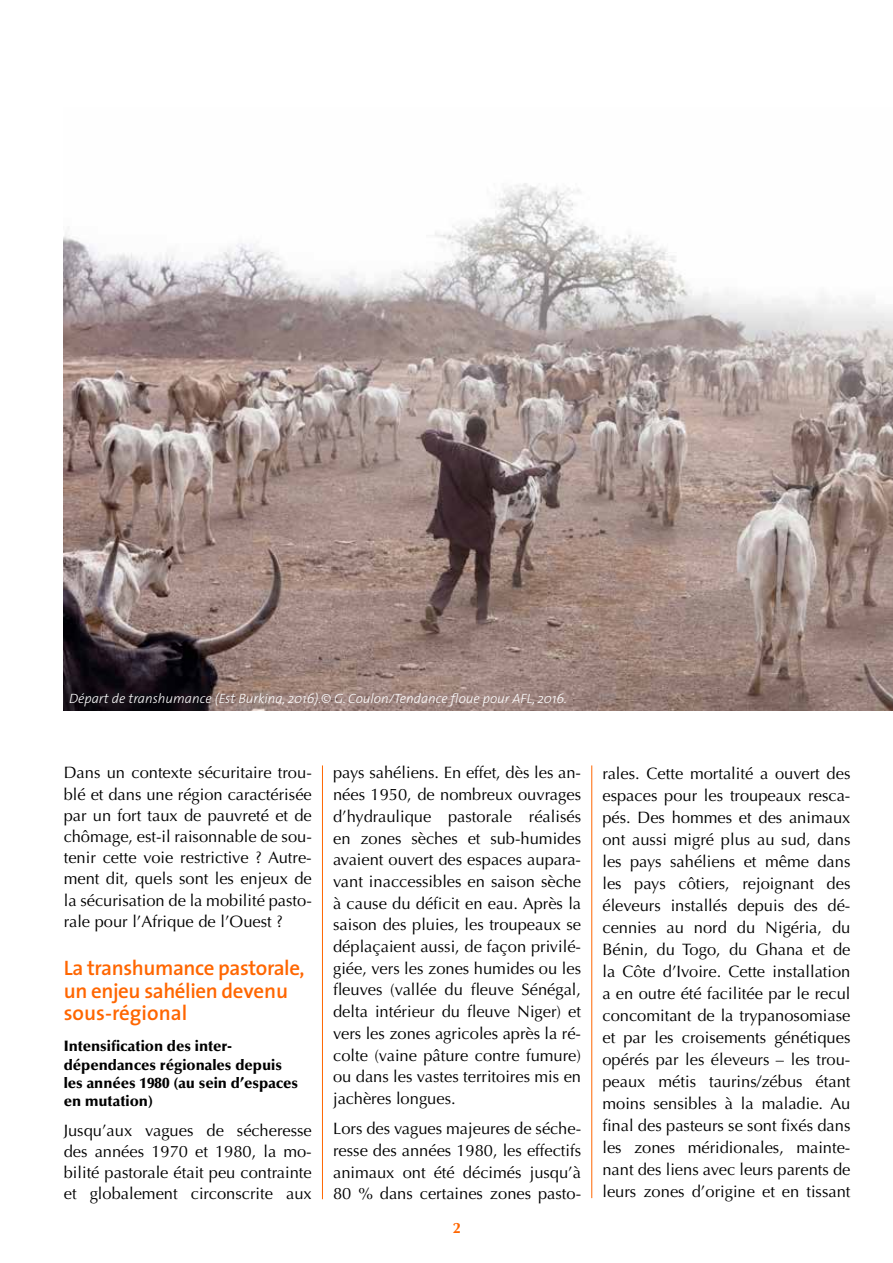
<style>
.page{position:relative;width:893px;height:1263px;background:#fff}
.page>*{position:absolute;margin:0;border:0;box-sizing:border-box;transform-origin:0 0}
.t1{font:600 21px/22.6px "The Sans";letter-spacing:-.02em;color:#f60}
.t2{font:16.5px/22px "Optima";color:#000;text-align:justify}
.t3{font:900 15px/18.1px "Optima";color:#000}
.t4{font:700 15px "Optima";color:#f60}
.t5{font:italic 300 13.5px "The Sans";color:#fff}
</style>
<div class="page">
<hr style="left:322px;top:765px;width:1px;height:434px;background:#f60">
<hr style="left:591px;top:765px;width:1px;height:433px;background:#f60">
<img style="left:64px;top:183px;width:829px;height:527px">
<p class="t5" style="left:69px;top:687px;width:499px">Départ de transhumance (Est Burkina, 2016).© G. Coulon/Tendance floue pour AFL, 2016.</p>
<p class="t2" style="left:64px;top:762px;width:250px;line-height:21.1px">Dans un contexte sécuritaire trou&shy;blé et dans une région caractérisée par un fort taux de pauvreté et de chômage, est-il raisonnable de sou&shy;tenir cette voie restrictive ? Autre&shy;ment dit, quels sont les enjeux de la sécurisation de la mobilité pasto&shy;rale pour l’Afrique de l’Ouest ?</p>
<p class="t1" style="left:64px;top:956px;width:242px">La transhumance pastorale, un enjeu sahélien devenu sous-régional</p>
<p class="t3" style="left:64px;top:1037px;width:236px">Intensification des inter&shy;dépendances régionales depuis les années 1980 (au sein d’espaces en mutation)</p>
<p class="t2" style="left:64px;top:1120px;width:250px;line-height:21.1px">Jusqu’aux vagues de sécheresse des années 1970 et 1980, la mo&shy;bilité pastorale était peu contrainte et globalement circonscrite aux</p>
<p class="t2" style="left:333px;top:762px;width:250px">pays sahéliens. En effet, dès les an&shy;nées 1950, de nombreux ouvrages d’hydraulique pastorale réalisés en zones sèches et sub-humides avaient ouvert des espaces aupara&shy;vant inaccessibles en saison sèche à cause du déficit en eau. Après la saison des pluies, les troupeaux se déplaçaient aussi, de façon privilé&shy;giée, vers les zones humides ou les fleuves (vallée du fleuve Sénégal, delta intérieur du fleuve Niger) et vers les zones agricoles après la ré&shy;colte (vaine pâture contre fumure) ou dans les vastes territoires mis en jachères longues.</p>
<p class="t2" style="left:333px;top:1118px;width:250px">Lors des vagues majeures de séche&shy;resse des années 1980, les effectifs animaux ont été décimés jusqu’à 80 % dans certaines zones pasto-</p>
<p class="t4" style="left:453px;top:1219px;width:10px">2</p>
<p class="t2" style="left:602px;top:762px;width:250px">rales. Cette mortalité a ouvert des espaces pour les troupeaux resca&shy;pés. Des hommes et des animaux ont aussi migré plus au sud, dans les pays sahéliens et même dans les pays côtiers, rejoignant des éleveurs installés depuis des dé&shy;cennies au nord du Nigéria, du Bénin, du Togo, du Ghana et de la Côte d’Ivoire. Cette installation a en outre été facilitée par le recul concomitant de la trypanosomiase et par les croisements génétiques opérés par les éleveurs – les trou&shy;peaux métis taurins/zébus étant moins sensibles à la maladie. Au final des pasteurs se sont fixés dans les zones méridionales, mainte&shy;nant des liens avec leurs parents de leurs zones d’origine et en tissant</p>
</div>
